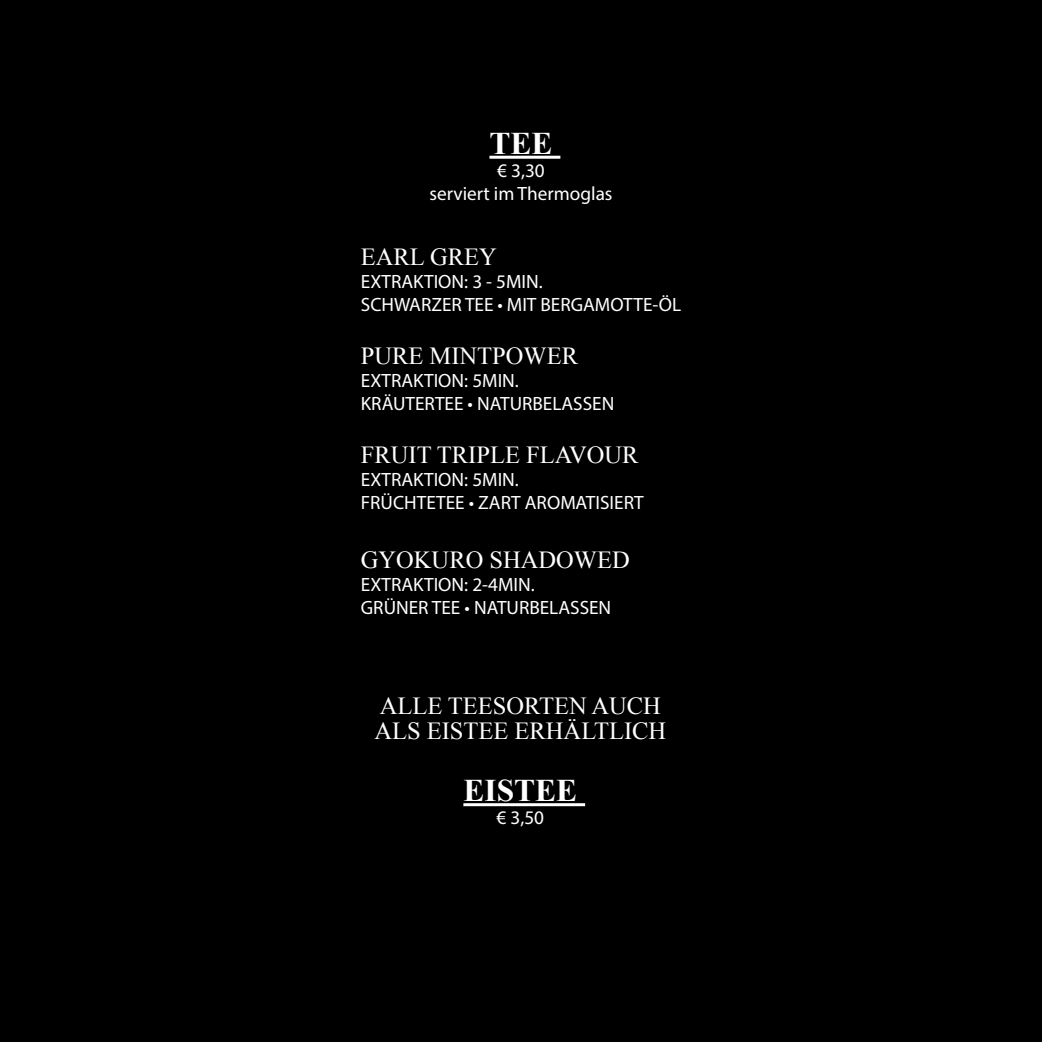
<style>
.page{position:relative;width:1042px;height:1042px;background:#000}
.page>*{position:absolute;margin:0;border:0;box-sizing:border-box;transform-origin:0 0}
.t1{font:700 31.5px "Times New Roman";color:#fff}
.t2{font:24.5px/24.5px "Times New Roman";color:#fff}
.t3{font:19.25px/23.1px "Myriad Pro";color:#fff}
</style>
<div class="page">
<hr style="left:489px;top:156px;width:71px;height:3px;background:#fff">
<hr style="left:463px;top:803px;width:122px;height:3px;background:#fff">
<h1 class="t1" style="left:489px;top:121px;width:65px">TEE</h1>
<p class="t3" style="left:429px;top:159px;width:185px;text-align:center">€ 3,30<br>serviert im Thermoglas</p>
<p class="t2" style="left:361px;top:244px;width:137px">EARL GREY</p>
<p class="t3" style="left:361px;top:270px;width:322px">EXTRAKTION: 3 - 5MIN.<br>SCHWARZER TEE • MIT BERGAMOTTE-ÖL</p>
<p class="t2" style="left:361px;top:343px;width:219px">PURE MINTPOWER</p>
<p class="t3" style="left:361px;top:369px;width:255px">EXTRAKTION: 5MIN.<br>KRÄUTERTEE • NATURBELASSEN</p>
<p class="t2" style="left:361px;top:442px;width:279px">FRUIT TRIPLE FLAVOUR</p>
<p class="t3" style="left:361px;top:467px;width:284px">EXTRAKTION: 5MIN.<br>FRÜCHTETEE • ZART AROMATISIERT</p>
<p class="t2" style="left:361px;top:547px;width:270px">GYOKURO SHADOWED</p>
<p class="t3" style="left:361px;top:572px;width:252px">EXTRAKTION: 2-4MIN.<br>GRÜNER TEE • NATURBELASSEN</p>
<p class="t2" style="left:374px;top:693px;width:293px">ALLE TEESORTEN AUCH<br>ALS EISTEE ERHÄLTLICH</p>
<h1 class="t1" style="left:463px;top:769px;width:115px">EISTEE</h1>
<p class="t3" style="left:496px;top:806px;width:49px">€ 3,50</p>
</div>
